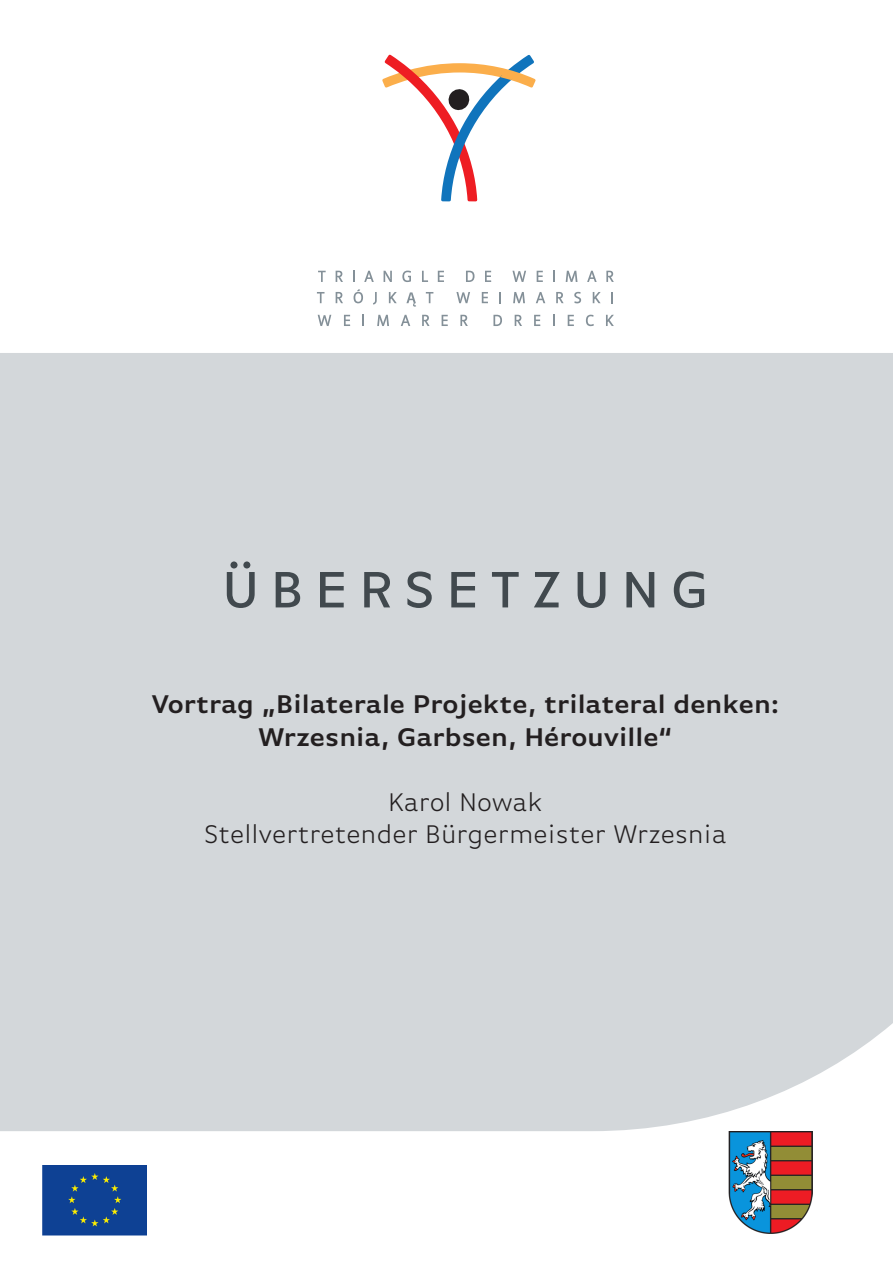
<style>
.page{position:relative;width:893px;height:1263px;background:#fff}
.page>*{position:absolute;margin:0;border:0;box-sizing:border-box;transform-origin:0 0}
.t1{font:500 54px "Basic Gothic Pro";letter-spacing:.21em;color:#41494e}
.t2{font:600 27px/32.4px "Basic Gothic Pro";color:#231f20;text-align:center}
.t3{font:300 27px/32.4px "Basic Gothic Pro";color:#231f20;text-align:center}
</style>
<div class="page">
<div style="left:0;top:353px;width:893px;height:778px;background:#d3d7da"></div>
<svg style="left:318px;top:271px;width:8px;height:11px"></svg>
<svg style="left:336px;top:271px;width:7px;height:11px"></svg>
<svg style="left:364px;top:271px;width:10px;height:11px"></svg>
<svg style="left:384px;top:271px;width:8px;height:11px"></svg>
<svg style="left:402px;top:271px;width:9px;height:11px"></svg>
<svg style="left:422px;top:271px;width:6px;height:11px"></svg>
<svg style="left:438px;top:271px;width:6px;height:11px"></svg>
<svg style="left:466px;top:271px;width:8px;height:11px"></svg>
<svg style="left:485px;top:271px;width:6px;height:11px"></svg>
<svg style="left:512px;top:271px;width:14px;height:11px"></svg>
<svg style="left:537px;top:271px;width:6px;height:11px"></svg>
<svg style="left:553px;top:271px;width:2px;height:11px"></svg>
<svg style="left:566px;top:271px;width:11px;height:11px"></svg>
<svg style="left:587px;top:271px;width:10px;height:11px"></svg>
<svg style="left:606px;top:271px;width:8px;height:11px"></svg>
<svg style="left:317px;top:292px;width:7px;height:11px"></svg>
<svg style="left:336px;top:292px;width:7px;height:11px"></svg>
<svg style="left:354px;top:289px;width:9px;height:14px"></svg>
<svg style="left:373px;top:292px;width:4px;height:13px"></svg>
<svg style="left:389px;top:292px;width:8px;height:11px"></svg>
<svg style="left:406px;top:292px;width:10px;height:15px"></svg>
<svg style="left:426px;top:292px;width:7px;height:11px"></svg>
<svg style="left:456px;top:292px;width:14px;height:11px"></svg>
<svg style="left:482px;top:292px;width:6px;height:11px"></svg>
<svg style="left:499px;top:292px;width:2px;height:11px"></svg>
<svg style="left:513px;top:292px;width:12px;height:11px"></svg>
<svg style="left:536px;top:292px;width:9px;height:11px"></svg>
<svg style="left:556px;top:292px;width:8px;height:11px"></svg>
<svg style="left:574px;top:292px;width:7px;height:11px"></svg>
<svg style="left:593px;top:292px;width:8px;height:11px"></svg>
<svg style="left:318px;top:315px;width:13px;height:11px"></svg>
<svg style="left:344px;top:315px;width:6px;height:11px"></svg>
<svg style="left:377px;top:315px;width:12px;height:11px"></svg>
<svg style="left:401px;top:315px;width:9px;height:11px"></svg>
<svg style="left:422px;top:315px;width:8px;height:11px"></svg>
<svg style="left:442px;top:315px;width:6px;height:11px"></svg>
<svg style="left:460px;top:315px;width:8px;height:11px"></svg>
<svg style="left:493px;top:315px;width:9px;height:11px"></svg>
<svg style="left:515px;top:315px;width:7px;height:11px"></svg>
<svg style="left:534px;top:315px;width:6px;height:11px"></svg>
<svg style="left:568px;top:315px;width:6px;height:11px"></svg>
<svg style="left:586px;top:315px;width:8px;height:11px"></svg>
<svg style="left:606px;top:315px;width:8px;height:11px"></svg>
<svg style="left:382px;top:54px;width:154px;height:148px"></svg>
<div style="left:43px;top:1165px;width:104px;height:70px;background:#0e4194"></div>
<img style="left:728px;top:1131px;width:84px;height:102px">
<p class="t1" style="left:222px;top:559px;width:488px">ÜBERSETZUNG</p>
<p class="t2" style="left:151px;top:688px;width:630px">Vortrag „Bilaterale Projekte, trilateral denken:<br>Wrzesnia, Garbsen, Hérouville“</p>
<p class="t3" style="left:204px;top:785px;width:524px">Karol Nowak<br>Stellvertretender Bürgermeister Wrzesnia</p>
</div>
